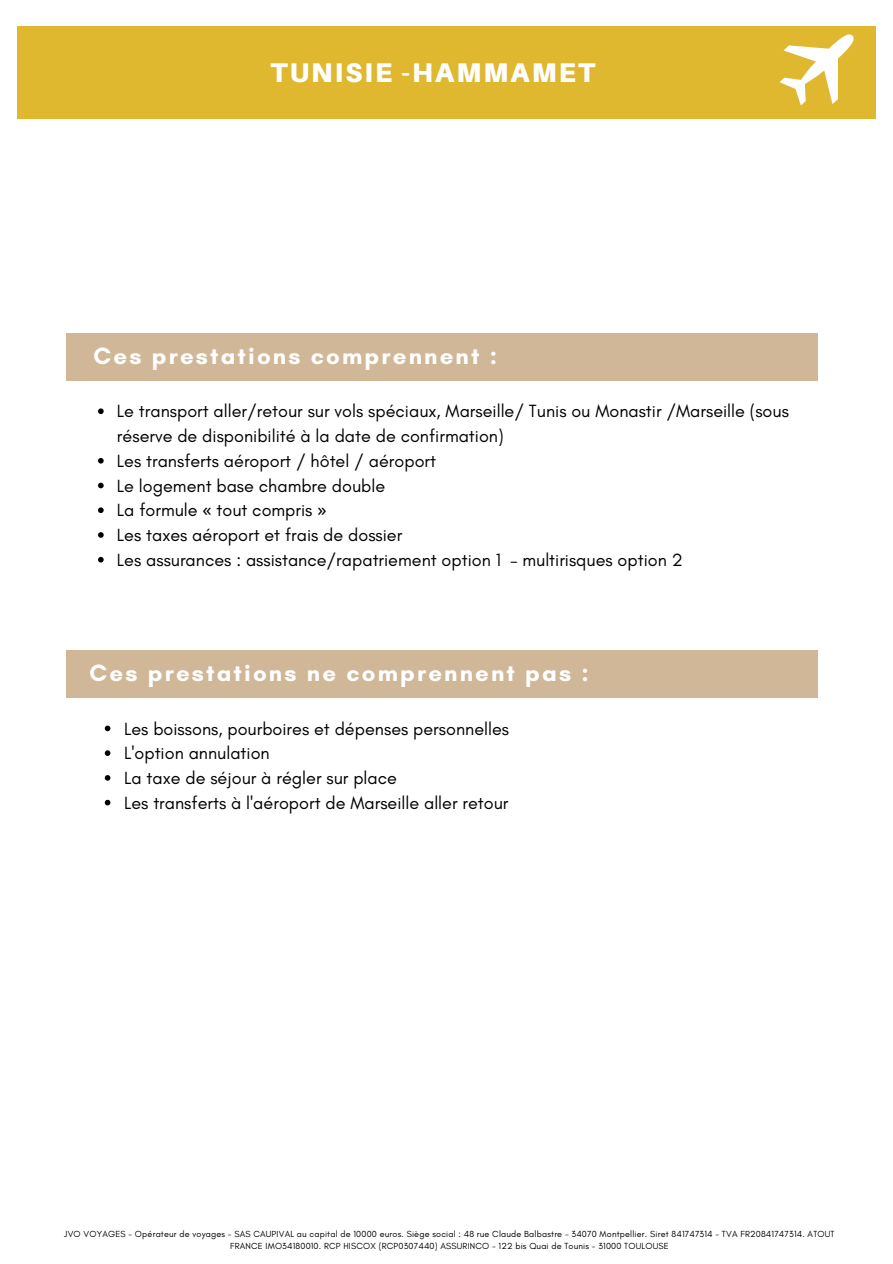
<style>
.page{position:relative;width:893px;height:1264px;background:#fff}
.page>*{position:absolute;margin:0;border:0;box-sizing:border-box;transform-origin:0 0}
.t1{font:900 27px "Aileron";letter-spacing:.08em;color:#fff}
.t2{font:700 24px "Glacial Indifference";letter-spacing:.09em;color:#fff}
.t3{font:18px/24.8px "Glacial Indifference";color:#000}
.t4{font:9px/12px "Glacial Indifference";letter-spacing:.02em;color:#000;text-align:center}
.s1{font-family:"Noto Sans"}
</style>
<div class="page">
<svg style="left:98px;top:408px;width:6px;height:6px"></svg>
<svg style="left:98px;top:458px;width:6px;height:5px"></svg>
<svg style="left:98px;top:482px;width:6px;height:6px"></svg>
<svg style="left:98px;top:507px;width:6px;height:6px"></svg>
<svg style="left:98px;top:532px;width:6px;height:6px"></svg>
<svg style="left:98px;top:557px;width:6px;height:5px"></svg>
<svg style="left:105px;top:725px;width:5px;height:6px"></svg>
<svg style="left:105px;top:750px;width:5px;height:6px"></svg>
<svg style="left:105px;top:775px;width:5px;height:5px"></svg>
<svg style="left:105px;top:799px;width:5px;height:6px"></svg>
<div style="left:67px;top:333px;width:751px;height:47px;background:#d0b798"></div>
<div style="left:67px;top:650px;width:751px;height:47px;background:#d0b798"></div>
<div style="left:18px;top:26px;width:858px;height:92px;background:#dfb82f"></div>
<svg style="left:780px;top:34px;width:74px;height:72px"></svg>
<h1 class="t1" style="left:270px;top:56px;width:326px">TUNISIE -HAMMAMET</h1>
<h2 class="t2" style="left:93px;top:341px;width:405px">Ces prestations comprennent :</h2>
<p class="t3" style="left:117px;top:399px;width:673px">Le transport aller/retour sur vols spéciaux, Marseille/ Tunis ou Monastir /Marseille (sous réserve de disponibilité à la date de confirmation)<br>Les transferts aéroport / hôtel / aéroport<br>Le logement base chambre double<br>La formule <span class="s1">«</span> tout compris <span class="s1">»<br></span>Les taxes aéroport et frais de dossier<br>Les assurances : assistance/rapatriement option 1 – multirisques option 2</p>
<h2 class="t2" style="left:89px;top:658px;width:501px">Ces prestations ne comprennent pas :</h2>
<p class="t3" style="left:124px;top:716px;width:386px">Les boissons, pourboires et dépenses personnelles L'option annulation<br>La taxe de séjour à régler sur place<br>Les transferts à l'aéroport de Marseille aller retour</p>
<p class="t4" style="left:64px;top:1227px;width:771px">JVO VOYAGES - Opérateur de voyages - SAS CAUPIVAL au capital de 10000 euros. Siège social : 48 rue Claude Balbastre - 34070 Montpellier. Siret 841747314 - TVA FR20841747314. ATOUT<br>FRANCE IMO34180010. RCP HISCOX (RCP0307440) ASSURINCO - 122 bis Quai de Tounis - 31000 TOULOUSE</p>
</div>
